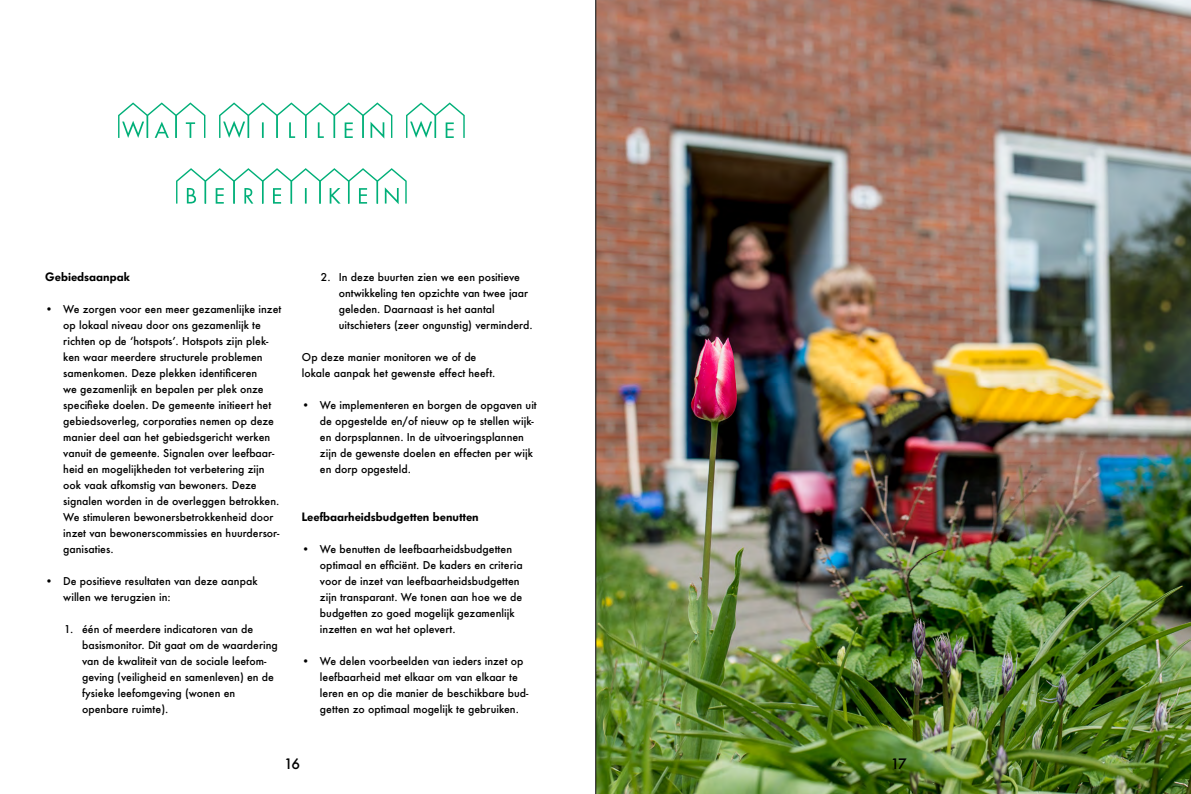
<style>
.page{position:relative;width:1191px;height:794px;background:#fff}
.page>*{position:absolute;margin:0;border:0;box-sizing:border-box;transform-origin:0 0}
.t1{font:50px/65.7px "Wonenin Stad Display";color:#00af78;text-align:center}
.t2{font:500 14px "Futura";color:#000}
.t3{font:600 12px "Futura PPP";color:#000}
.t4{font:500 10.5px/16px "Futura";color:#000}
</style>
<div class="page">
<img style="left:596px;top:0;width:595px;height:794px">
<hr style="left:595px;top:0;width:1px;height:794px;background:#000">
<h1 class="t1" style="left:119px;top:88px;width:347px">WAT WILLEN WE<br>BEREIKEN</h1>
<p class="t3" style="left:45px;top:269px;width:86px">Gebiedsaanpak</p>
<p class="t4" style="left:63px;top:301px;width:220px;text-indent:-18px">• We zorgen voor een meer gezamenlijke inzet op lokaal niveau door ons gezamenlijk te richten op de ‘hotspots’. Hotspots zijn plek&shy;ken waar meerdere structurele problemen samenkomen. Deze plekken identificeren<br>we gezamenlijk en bepalen per plek onze specifieke doelen. De gemeente initieert het gebiedsoverleg, corporaties nemen op deze manier deel aan het gebiedsgericht werken vanuit de gemeente. Signalen over leefbaar&shy;heid en mogelijkheden tot verbetering zijn ook vaak afkomstig van bewoners. Deze signalen worden in de overleggen betrokken.<br>We stimuleren bewonersbetrokkenheid door inzet van bewonerscommissies en huurdersor&shy;ganisaties.</p>
<p class="t4" style="left:63px;top:573px;width:196px;text-indent:-18px">• De positieve resultaten van deze aanpak willen we terugzien in:</p>
<p class="t4" style="left:82px;top:621px;width:197px;text-indent:-18px">1. één of meerdere indicatoren van de basismonitor. Dit gaat om de waardering van de kwaliteit van de sociale leefom&shy;geving (veiligheid en samenleven) en de fysieke leefomgeving (wonen en openbare ruimte).</p>
<p class="t4" style="left:339px;top:269px;width:195px;text-indent:-18px">2. In deze buurten zien we een positieve ontwikkeling ten opzichte van twee jaar geleden. Daarnaast is het aantal uitschieters (zeer ongunstig) verminderd.</p>
<p class="t4" style="left:302px;top:349px;width:195px">Op deze manier monitoren we of de lokale aanpak het gewenste effect heeft.</p>
<p class="t4" style="left:320px;top:397px;width:218px;text-indent:-18px">• We implementeren en borgen de opgaven uit de opgestelde en/of nieuw op te stellen wijk&shy;en dorpsplannen. In de uitvoeringsplannen zijn de gewenste doelen en effecten per wijk en dorp opgesteld.</p>
<p class="t3" style="left:302px;top:509px;width:178px">Leefbaarheidsbudgetten benutten</p>
<p class="t4" style="left:320px;top:541px;width:204px;text-indent:-18px">• We benutten de leefbaarheidsbudgetten optimaal en efficiënt. De kaders en criteria voor de inzet van leefbaarheidsbudgetten zijn transparant. We tonen aan hoe we de budgetten zo goed mogelijk gezamenlijk inzetten en wat het oplevert.</p>
<p class="t4" style="left:320px;top:653px;width:210px;text-indent:-18px">• We delen voorbeelden van ieders inzet op leefbaarheid met elkaar om van elkaar te leren en op die manier de beschikbare bud&shy;getten zo optimaal mogelijk te gebruiken.</p>
<h2 class="t2" style="left:284px;top:754px;width:18px">16</h2>
<h2 class="t2" style="left:891px;top:754px;width:17px">17</h2>
</div>
